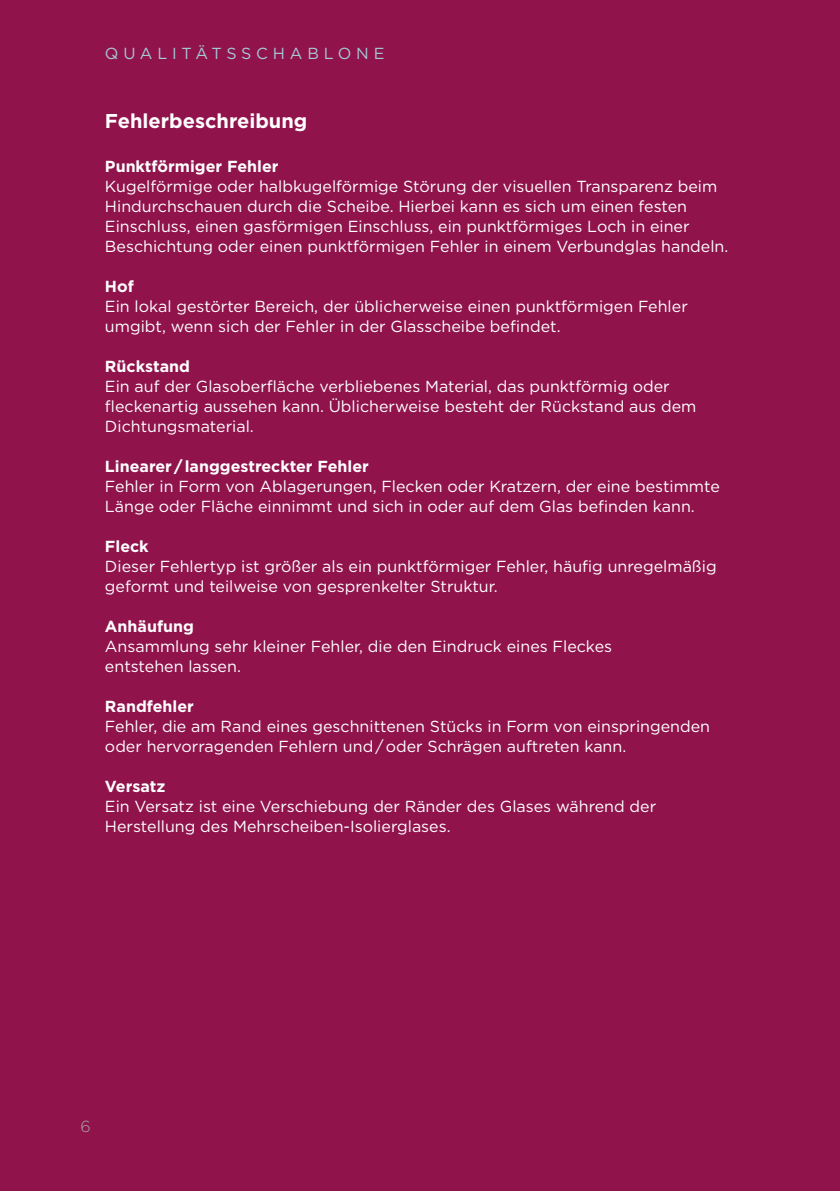
<style>
.page{position:relative;width:840px;height:1191px;background:#fff}
.page>*{position:absolute;margin:0;border:0;box-sizing:border-box;transform-origin:0 0}
.t1{font:700 20px "Gotham";color:#fff}
.t2{font:16px/20px "Gotham";color:#fff}
.t3{font:700 16px "Gotham";color:#fff}
.t4{font:16px "Gotham";letter-spacing:.3em;color:#a5cad6}
.t5{font:300 16px "Gotham";color:#a8a8a8}
</style>
<div class="page">
<div style="left:0;top:0;width:839px;height:1191px;background:#90134c"></div>
<p class="t4" style="left:105px;top:43px;width:281px">QUALITÄTSSCHABLONE</p>
<p class="t1" style="left:105px;top:108px;width:204px">Fehlerbeschreibung</p>
<p class="t3" style="left:105px;top:156px;width:175px">Punktförmiger Fehler</p>
<p class="t2" style="left:105px;top:176px;width:624px">Kugelförmige oder halbkugelförmige Störung der visuellen Transparenz beim Hindurchschauen durch die Scheibe. Hierbei kann es sich um einen festen Einschluss, einen gasförmigen Einschluss, ein punktförmiges Loch in einer Beschichtung oder einen punktförmigen Fehler in einem Verbundglas handeln.</p>
<p class="t3" style="left:105px;top:276px;width:30px">Hof</p>
<p class="t2" style="left:105px;top:296px;width:584px">Ein lokal gestörter Bereich, der üblicherweise einen punktförmigen Fehler umgibt, wenn sich der Fehler in der Glasscheibe befindet.</p>
<p class="t3" style="left:105px;top:356px;width:86px">Rückstand</p>
<p class="t2" style="left:105px;top:376px;width:592px">Ein auf der Glasoberfläche verbliebenes Material, das punktförmig oder fleckenartig aussehen kann. Üblicherweise besteht der Rückstand aus dem<br>Dichtungsmaterial.</p>
<p class="t3" style="left:105px;top:456px;width:265px">Linearer / langgestreckter Fehler</p>
<p class="t2" style="left:105px;top:476px;width:616px">Fehler in Form von Ablagerungen, Flecken oder Kratzern, der eine bestimmte<br>Länge oder Fläche einnimmt und sich in oder auf dem Glas befinden kann.</p>
<p class="t3" style="left:105px;top:536px;width:45px">Fleck</p>
<p class="t2" style="left:105px;top:556px;width:613px">Dieser Fehlertyp ist größer als ein punktförmiger Fehler, häufig unregelmäßig geformt und teilweise von gesprenkelter Struktur.</p>
<p class="t3" style="left:105px;top:616px;width:90px">Anhäufung</p>
<p class="t2" style="left:105px;top:636px;width:508px">Ansammlung sehr kleiner Fehler, die den Eindruck eines Fleckes entstehen lassen.</p>
<p class="t3" style="left:105px;top:696px;width:90px">Randfehler</p>
<p class="t2" style="left:105px;top:716px;width:606px">Fehler, die am Rand eines geschnittenen Stücks in Form von einspringenden oder hervorragenden Fehlern und / oder Schrägen auftreten kann.</p>
<p class="t3" style="left:105px;top:776px;width:62px">Versatz</p>
<p class="t2" style="left:105px;top:796px;width:552px">Ein Versatz ist eine Verschiebung der Ränder des Glases während der<br>Herstellung des Mehrscheiben-Isolierglases.</p>
<p class="t5" style="left:80px;top:1116px;width:12px">6</p>
</div>
